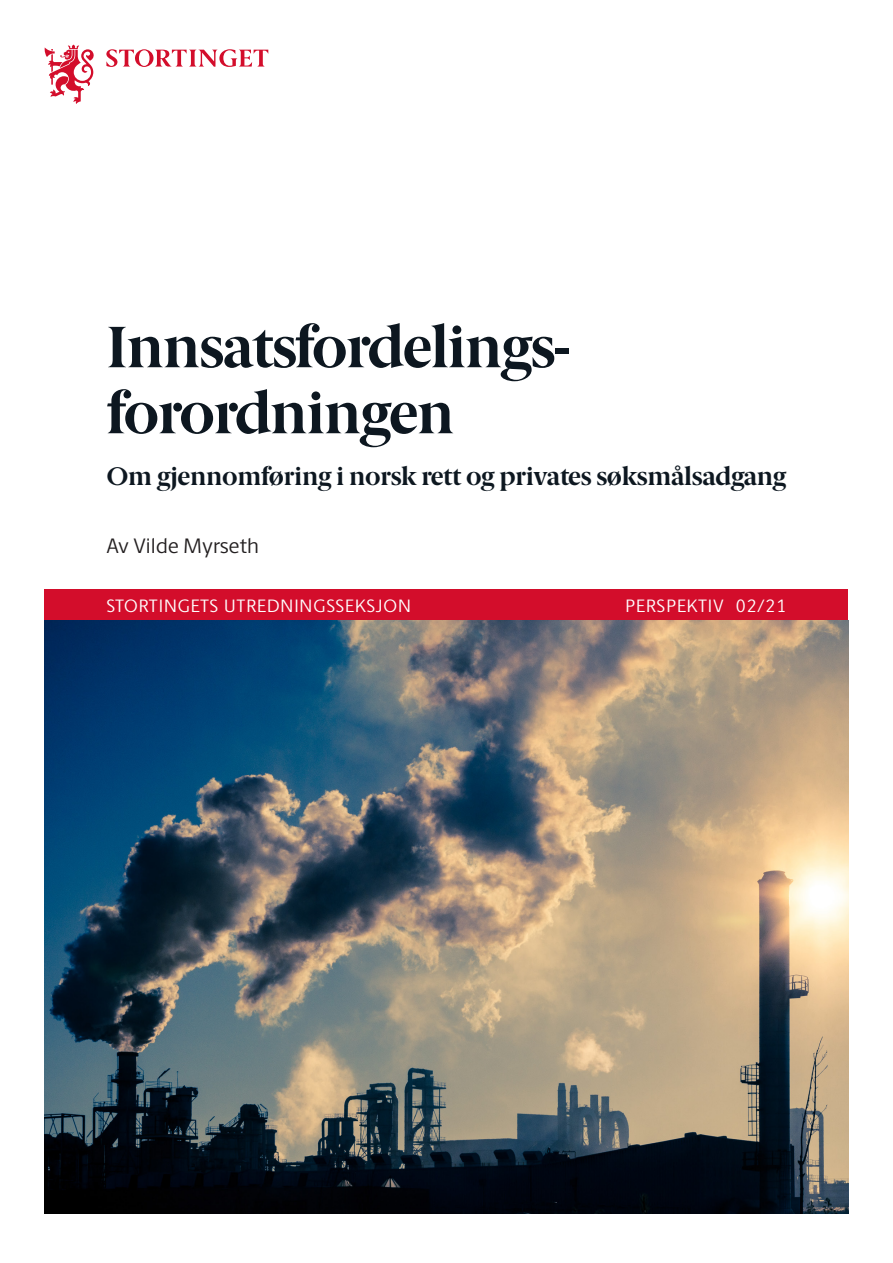
<style>
.page{position:relative;width:893px;height:1263px;background:#fff}
.page>*{position:absolute;margin:0;border:0;box-sizing:border-box;transform-origin:0 0}
.Subtitle{font:700 58.5px/66px "Berlingske Serif";letter-spacing:-.02em;color:#0d1720}
.Subtitle-2{font:700 25.5px "Berlingske Serif";letter-spacing:-.01em;color:#0d1720}
.Subtitle-3{font:21px "Berlingske Sans";color:#231f20}
.Subtitle-4{font:18px "Berlingske Sans";letter-spacing:.05em;color:#fff}
</style>
<div class="page">
<svg style="left:44px;top:45px;width:50px;height:59px"></svg>
<svg style="left:106px;top:49px;width:162px;height:18px"></svg>
<div style="left:45px;top:589px;width:803px;height:32px;background:#d30d2b"></div>
<img style="left:45px;top:621px;width:803px;height:593px">
<p class="Subtitle" style="left:106px;top:312px;width:466px">Innsatsfordelings&shy;forordningen</p>
<p class="Subtitle-2" style="left:106px;top:455px;width:681px">Om gjennomføring i norsk rett og privates søksmålsadgang</p>
<p class="Subtitle-3" style="left:106px;top:533px;width:154px">Av Vilde Myrseth</p>
<p class="Subtitle-4" style="left:106px;top:594px;width:306px">STORTINGETS UTREDNINGSSEKSJON</p>
<p class="Subtitle-4" style="left:625px;top:594px;width:163px">PERSPEKTIV 02/21</p>
</div>
